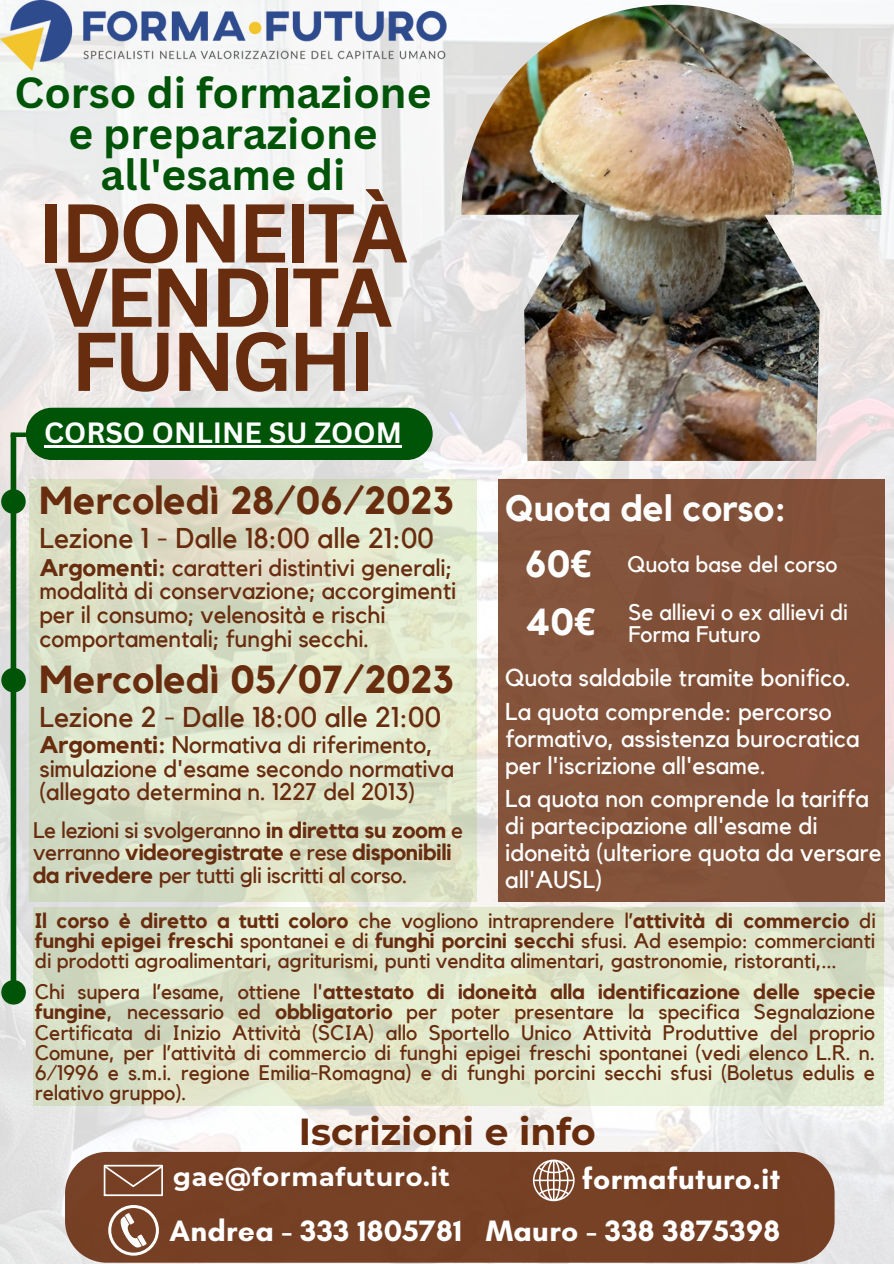
<style>
.page{position:relative;width:894px;height:1264px;background:#fff}
.page>*{position:absolute;margin:0;border:0;box-sizing:border-box;transform-origin:0 0}
.t1{font:700 81.3px/64.2px "Canva Sans";letter-spacing:-.045em;color:#682c0e}
.t2{font:700 42.45px/40.5px "Canva Sans";color:#005408;text-align:center}
.t3{font:700 38.85px "Kollektif";color:#682c0e}
.t4{font:700 37.5px "Montserrat";color:#682c0e}
.t5{font:700 37.5px "Kollektif";color:#fdfefd}
.t6{font:700 36.45px "Kollektif";color:#fdfefd}
.t7{font:700 30px "Glacial Indifference";letter-spacing:.01em;color:#fff}
.t8{font:28.5px "Kollektif";color:#682c0e}
.t9{font:700 28.5px "Canva Sans";color:#fdfefd}
.t10{font:700 25.5px "Montserrat";letter-spacing:.025em;color:#fff}
.t11{font:24.3px/27px "Kollektif";color:#fdfefd}
.t12{font:24px/23.7px "Kollektif";letter-spacing:-.005em;color:#682c0e}
.t13{font:22.5px/22.5px "Kollektif";letter-spacing:-.015em;color:#682c0e}
.t14{font:22.5px/22.5px "Kollektif";color:#fdfefd}
.t15{font:21px/20.2px "Kollektif";letter-spacing:-.005em;color:#682c0e;text-align:justify}
.s1{font-weight:700}
.s2{font-family:"Noto Sans"}
</style>
<div class="page">
<img style="left:0;top:4px;width:893px;height:1259px">
<div style="left:11px;top:435px;width:5px;height:554px;background:#005408"></div>
<svg style="left:1px;top:489px;width:25px;height:25px"></svg>
<div style="left:65px;top:1151px;width:769px;height:111px;background:#764025"></div>
<svg style="left:103px;top:1164px;width:60px;height:32px;background:#936853"></svg>
<svg style="left:108px;top:1204px;width:51px;height:51px"></svg>
<svg style="left:532px;top:1159px;width:42px;height:42px"></svg>
<svg style="left:29px;top:479px;width:447px;height:422px;background:#dbe1c7"></svg>
<div style="left:497px;top:479px;width:387px;height:422px;background:#83523a"></div>
<svg style="left:33px;top:907px;width:849px;height:198px;background:#dde4c9"></svg>
<div style="left:26px;top:408px;width:406px;height:52px;background:#005408"></div>
<img style="left:461px;top:5px;width:420px;height:456px">
<img style="left:0;top:0;width:446px;height:71px">
<hr style="left:44px;top:445px;width:358px;height:2px;background:#fdfefd">
<svg style="left:1px;top:668px;width:25px;height:24px"></svg>
<div style="left:11px;top:432px;width:19px;height:5px;background:#005408"></div>
<svg style="left:1px;top:980px;width:25px;height:24px"></svg>
<p class="t2" style="left:15px;top:72px;width:418px">Corso di formazione e preparazione all'esame di</p>
<p class="t1" style="left:38px;top:199px;width:371px">IDONEITÀ<br>VENDITA<br>FUNGHI</p>
<p class="t9" style="left:44px;top:412px;width:359px">CORSO ONLINE SU ZOOM</p>
<p class="t3" style="left:39px;top:482px;width:416px">Mercoledì 28/06/2023</p>
<p class="t8" style="left:39px;top:525px;width:396px">Lezione 1 - Dalle 18:00 alle 21:00</p>
<p class="t12" style="left:39px;top:556px;width:418px"><span class="s1">Argomenti:</span> caratteri distintivi generali; modalità di conservazione; accorgimenti per il consumo; velenosità e rischi comportamentali; funghi secchi.</p>
<p class="t3" style="left:39px;top:662px;width:416px">Mercoledì 05/07/2023</p>
<p class="t8" style="left:39px;top:704px;width:403px">Lezione 2 - Dalle 18:00 alle 21:00</p>
<p class="t12" style="left:39px;top:733px;width:416px"><span class="s1">Argomenti:</span> Normativa di riferimento, simulazione d'esame secondo normativa (allegato determina n. 1227 del 2013)</p>
<p class="t13" style="left:33px;top:819px;width:431px">Le lezioni si svolgeranno <span class="s1">in diretta su zoom</span> e verranno <span class="s1">videoregistrate</span> e rese <span class="s1">disponibili da rivedere</span> per tutti gli iscritti al corso.</p>
<p class="t6" style="left:505px;top:491px;width:282px">Quota del corso:</p>
<p class="t5" style="left:524px;top:546px;width:68px">60<span class="s2">€</span></p>
<p class="t14" style="left:627px;top:554px;width:211px">Quota base del corso</p>
<p class="t14" style="left:628px;top:601px;width:221px">Se allievi o ex allievi di<br>Forma Futuro</p>
<p class="t11" style="left:505px;top:665px;width:347px">Quota saldabile tramite bonifico.</p>
<p class="t11" style="left:505px;top:698px;width:356px">La quota comprende: percorso formativo, assistenza burocratica per l'iscrizione all'esame.</p>
<p class="t11" style="left:505px;top:786px;width:378px">La quota non comprende la tariffa di partecipazione all'esame di idoneità (ulteriore quota da versare all'AUSL)</p>
<p class="t5" style="left:524px;top:605px;width:72px">40<span class="s2">€</span></p>
<p class="t15" style="left:35px;top:911px;width:842px"><span class="s1">Il corso è diretto a tutti coloro</span> che vogliono intraprendere l’<span class="s1">attività di commercio</span> di <span class="s1">funghi epigei freschi</span> spontanei e di <span class="s1">funghi porcini secchi</span> sfusi. Ad esempio: commercianti di prodotti agroalimentari, agriturismi, punti vendita alimentari, gastronomie, ristoranti,...</p>
<p class="t15" style="left:35px;top:982px;width:842px">Chi supera l’esame, ottiene l'<span class="s1">attestato di idoneità alla identificazione delle specie fungine</span>, necessario ed <span class="s1">obbligatorio</span> per poter presentare la specifica Segnalazione Certificata di Inizio Attività (SCIA) allo Sportello Unico Attività Produttive del proprio Comune, per l’attività di commercio di funghi epigei freschi spontanei (vedi elenco L.R. n.<br>6/1996 e s.m.i. regione Emilia-Romagna) e di funghi porcini secchi sfusi (Boletus edulis e relativo gruppo).</p>
<p class="t4" style="left:299px;top:1108px;width:298px">Iscrizioni e info</p>
<p class="t10" style="left:173px;top:1161px;width:278px">gae@formafuturo.it</p>
<p class="t7" style="left:582px;top:1160px;width:200px">formafuturo.it</p>
<p class="t7" style="left:169px;top:1212px;width:612px">Andrea - 333 1805781 Mauro - 338 3875398</p>
</div>
